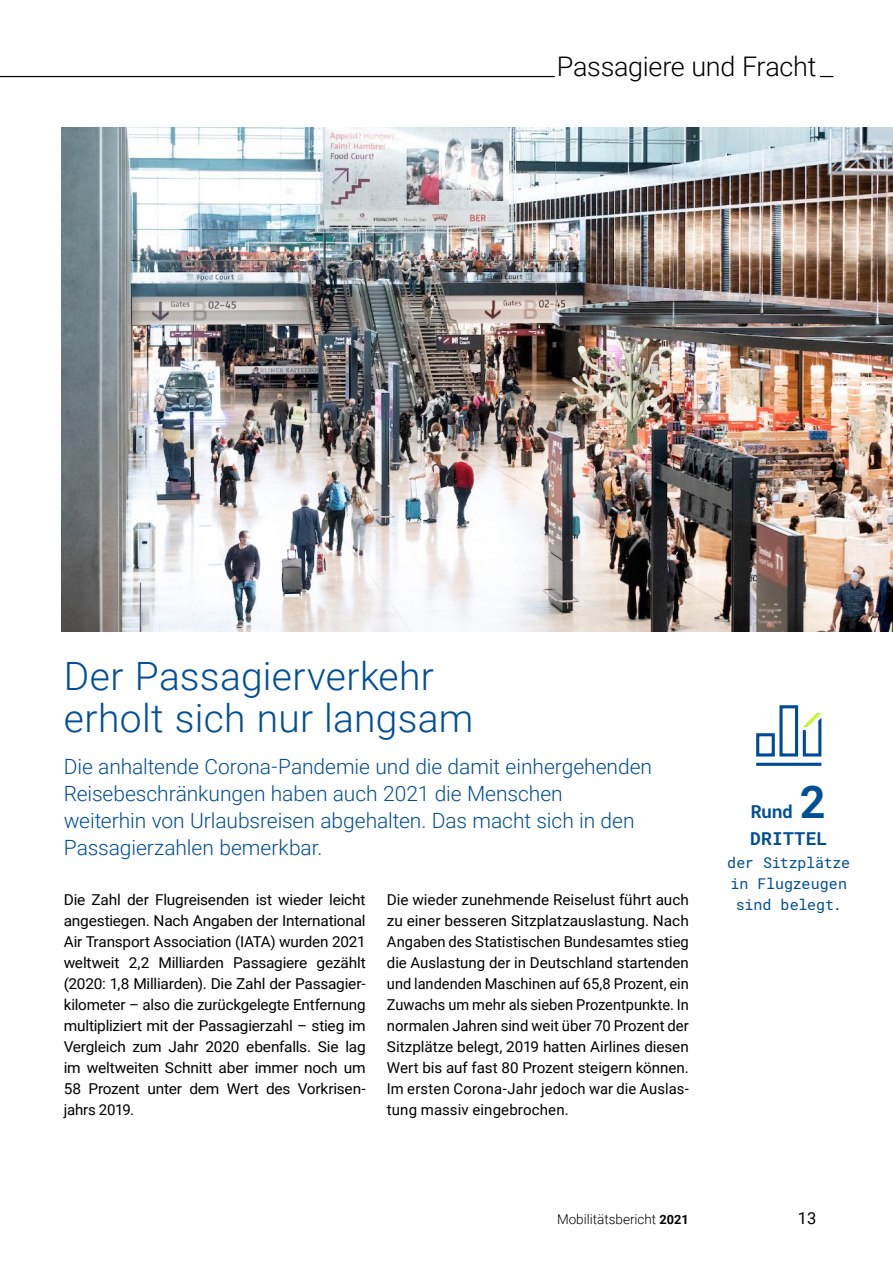
<style>
.page{position:relative;width:893px;height:1263px;background:#fff}
.page>*{position:absolute;margin:0;border:0;box-sizing:border-box;transform-origin:0 0}
.Anteile_Marginale{font:700 45px "Roboto Mono";color:#004e96}
.Überschrift_1{font:300 39px/42px "Roboto";letter-spacing:.01em;color:#004e96}
.t1{font:300 27px "Roboto";letter-spacing:-.01em;color:#000}
.Überschrift_2{font:300 21px/27px "Roboto";letter-spacing:-.005em;color:#004e96}
.Anteile_Marginale_Ei{font:700 18px "Roboto Mono";letter-spacing:.01em;color:#004e96}
.Anteile_Marginale-2{font:700 18px "Roboto Mono";color:#004e96}
.t2{font:16.5px "Roboto";color:#000}
.Fließtext{font:15px/21px "Roboto";color:#000;text-align:justify}
.Marginaltext{font:15px/21px "Roboto Mono";letter-spacing:-.01em;color:#004e96;text-align:center}
.t3{font:300 13.5px "Roboto";color:#000}
.s1{font-weight:700;font-size:12.75px}
</style>
<div class="page">
<hr style="left:0;top:76px;width:833px;height:1px;background:#000">
<div style="left:555px;top:72px;width:265px;height:8px;background:#fff"></div>
<img style="left:62px;top:128px;width:831px;height:504px">
<svg style="left:756px;top:705px;width:66px;height:61px"></svg>
<h3 class="t1" style="left:557px;top:48px;width:261px">Passagiere und Fracht</h3>
<p class="Überschrift_1" style="left:64px;top:653px;width:411px">Der Passagierverkehr erholt sich nur langsam</p>
<p class="Überschrift_2" style="left:64px;top:752px;width:590px">Die anhaltende Corona-Pandemie und die damit einhergehenden Reisebeschränkungen haben auch 2021 die Menschen<br>weiterhin von Urlaubsreisen abgehalten. Das macht sich in den Passagierzahlen bemerkbar.</p>
<p class="Fließtext" style="left:64px;top:888px;width:303px">Die Zahl der Flugreisenden ist wieder leicht angestiegen. Nach Angaben der International Air Transport Association (IATA) wurden 2021 weltweit 2,2 Milliarden Passagiere gezählt (2020: 1,8 Milliarden). Die Zahl der Passagier&shy;kilometer – also die zurückgelegte Entfernung multipliziert mit der Passagierzahl – stieg im Vergleich zum Jahr 2020 ebenfalls. Sie lag im weltweiten Schnitt aber immer noch um 58 Prozent unter dem Wert des Vorkrisen&shy;jahrs 2019.</p>
<p class="Fließtext" style="left:387px;top:888px;width:303px">Die wieder zunehmende Reiselust führt auch zu einer besseren Sitzplatzauslastung. Nach Angaben des Statistischen Bundesamtes stieg die Auslastung der in Deutschland startenden und landenden Maschinen auf 65,8 Prozent, ein Zuwachs um mehr als sieben Prozentpunkte. In normalen Jahren sind weit über 70 Prozent der Sitzplätze belegt, 2019 hatten Airlines diesen Wert bis auf fast 80 Prozent steigern können.<br>Im ersten Corona-Jahr jedoch war die Auslas&shy;tung massiv eingebrochen.</p>
<p class="Anteile_Marginale" style="left:800px;top:771px;width:28px">2</p>
<p class="Anteile_Marginale_Ei" style="left:750px;top:826px;width:79px">DRITTEL</p>
<p class="Marginaltext" style="left:727px;top:851px;width:125px">der Sitzplätze in Flugzeugen sind belegt.</p>
<p class="Anteile_Marginale-2" style="left:751px;top:799px;width:43px">Rund</p>
<p class="t3" style="left:557px;top:1210px;width:133px">Mobilitätsbericht <span class="s1">2021</span></p>
<p class="t2" style="left:798px;top:1207px;width:20px">13</p>
</div>
